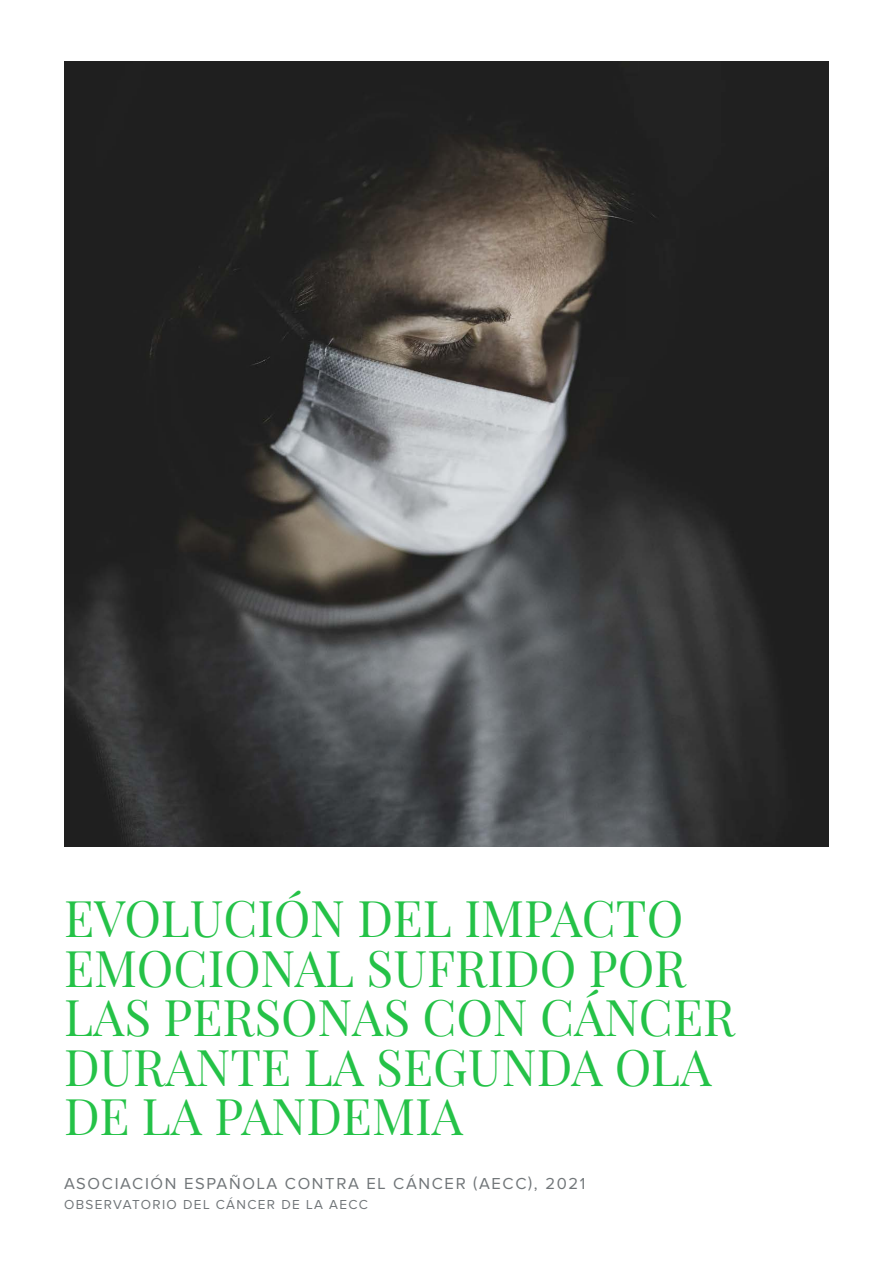
<style>
.page{position:relative;width:893px;height:1263px;background:#fff}
.page>*{position:absolute;margin:0;border:0;box-sizing:border-box;transform-origin:0 0}
.Subsección{font:49.5px/49.5px "Playfair Display";color:#24c247}
.Firma{font:16.5px "Proxima Nova";letter-spacing:.1em;color:#717679}
.Firma-2{font:13.5px "Proxima Nova";letter-spacing:.1em;color:#717679}
</style>
<div class="page">
<img style="left:64px;top:61px;width:765px;height:785px">
<p class="Subsección" style="left:64px;top:890px;width:673px">EVOLUCIÓN DEL IMPACTO<br>EMOCIONAL SUFRIDO POR<br>LAS PERSONAS CON CÁNCER<br>DURANTE LA SEGUNDA OLA<br>DE LA PANDEMIA</p>
<p class="Firma" style="left:64px;top:1176px;width:523px">ASOCIACIÓN ESPAÑOLA CONTRA EL CÁNCER (AECC), 2021</p>
<p class="Firma-2" style="left:64px;top:1198px;width:305px">OBSERVATORIO DEL CÁNCER DE LA AECC</p>
</div>
